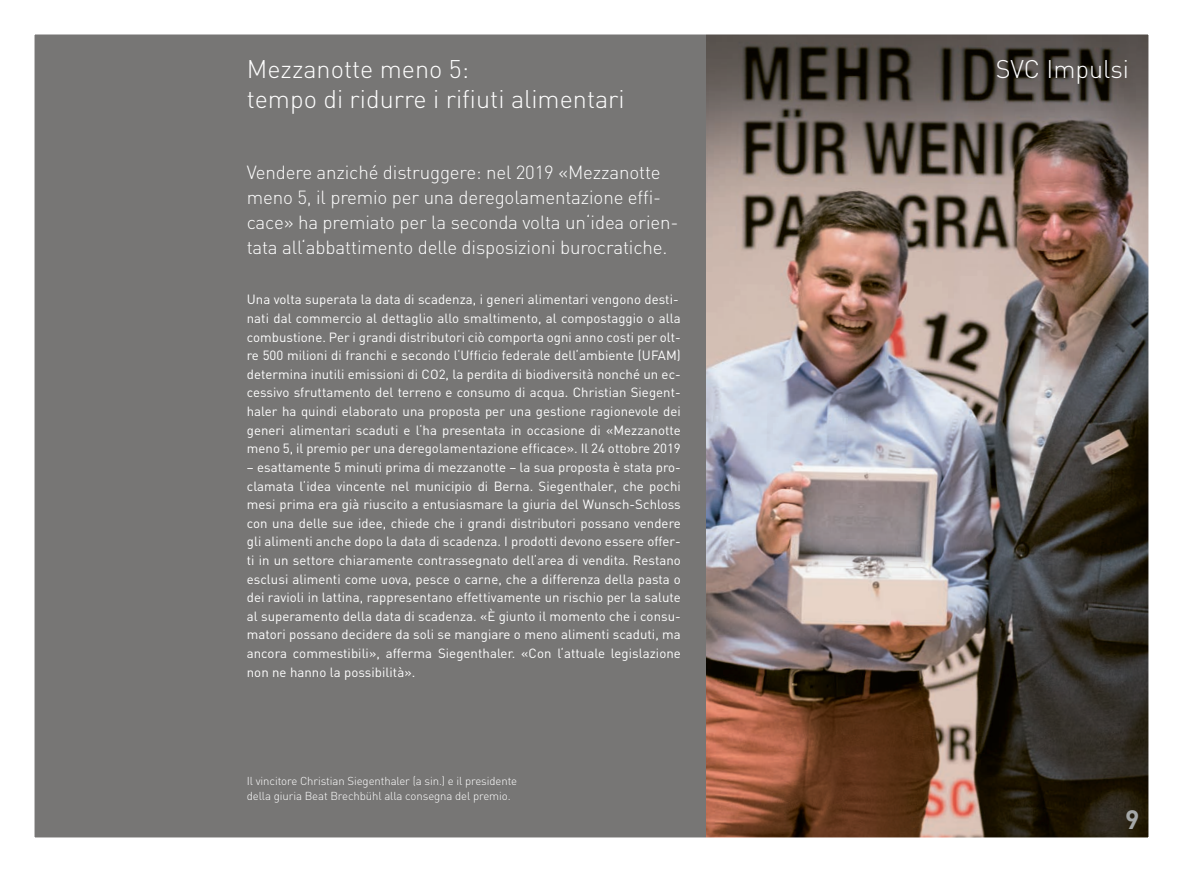
<style>
.page{position:relative;width:1183px;height:872px;background:#fff}
.page>*{position:absolute;margin:0;border:0;box-sizing:border-box;transform-origin:0 0}
.t1{font:700 26.25px "DIN";color:#a5a8a8}
.t2{font:300 25.2px/30px "DIN";color:#fff}
.t3{font:300 18.75px/25.2px "DIN";letter-spacing:-.01em;color:#fff}
.t4{font:13.2px/18.6px "DIN";letter-spacing:.005em;color:#fff}
.t5{font:300 11.4px/15px "DIN";letter-spacing:-.01em;color:#fff}
</style>
<div class="page">
<div style="left:22px;top:18px;width:777px;height:837px;background:#777675"></div>
<img style="left:706px;top:35px;width:441px;height:802px">
<div style="left:0;top:0;width:1182px;height:872px;border:34px solid #fff"></div>
<h2 class="t2" style="left:247px;top:53px;width:379px">Mezzanotte meno 5:<br>tempo di ridurre i rifiuti alimentari</h2>
<h2 class="t2" style="left:995px;top:54px;width:135px">SVC Impulsi</h2>
<h3 class="t3" style="left:247px;top:159px;width:433px">Vendere anziché distruggere: nel 2019 «Mezzanotte meno 5, il premio per una deregolamentazione effi&shy;cace» ha premiato per la seconda volta un‘idea orien&shy;tata all‘abbattimento delle disposizioni burocratiche.</h3>
<p class="t4" style="left:247px;top:290px;width:435px">Una volta superata la data di scadenza, i generi alimentari vengono desti&shy;nati dal commercio al dettaglio allo smaltimento, al compostaggio o alla combustione. Per i grandi distributori ciò comporta ogni anno costi per olt&shy;re 500 milioni di franchi e secondo l‘Ufficio federale dell‘ambiente (UFAM) determina inutili emissioni di CO2, la perdita di biodiversità nonché un ec&shy;cessivo sfruttamento del terreno e consumo di acqua. Christian Siegent&shy;haler ha quindi elaborato una proposta per una gestione ragionevole dei generi alimentari scaduti e l‘ha presentata in occasione di «Mezzanotte meno 5, il premio per una deregolamentazione efficace». Il 24 ottobre 2019</p>
<p class="t4" style="left:247px;top:457px;width:435px;text-align:justify">– esattamente 5 minuti prima di mezzanotte – la sua proposta è stata pro&shy;clamata l‘idea vincente nel municipio di Berna. Siegenthaler, che pochi mesi prima era già riuscito a entusiasmare la giuria del Wunsch-Schloss con una delle sue idee, chiede che i grandi distributori possano vendere gli alimenti anche dopo la data di scadenza. I prodotti devono essere offer&shy;ti in un settore chiaramente contrassegnato dell‘area di vendita. Restano esclusi alimenti come uova, pesce o carne, che a differenza della pasta o dei ravioli in lattina, rappresentano effettivamente un rischio per la salute al superamento della data di scadenza. «È giunto il momento che i consu&shy;matori possano decidere da soli se mangiare o meno alimenti scaduti, ma ancora commestibili», afferma Siegenthaler. «Con l‘attuale legislazione non ne hanno la possibilità».</p>
<p class="t5" style="left:247px;top:773px;width:272px">Il vincitore Christian Siegenthaler (a sin.) e il presidente della giuria Beat Brechbühl alla consegna del premio.</p>
<h1 class="t1" style="left:1124px;top:802px;width:16px">9</h1>
</div>
